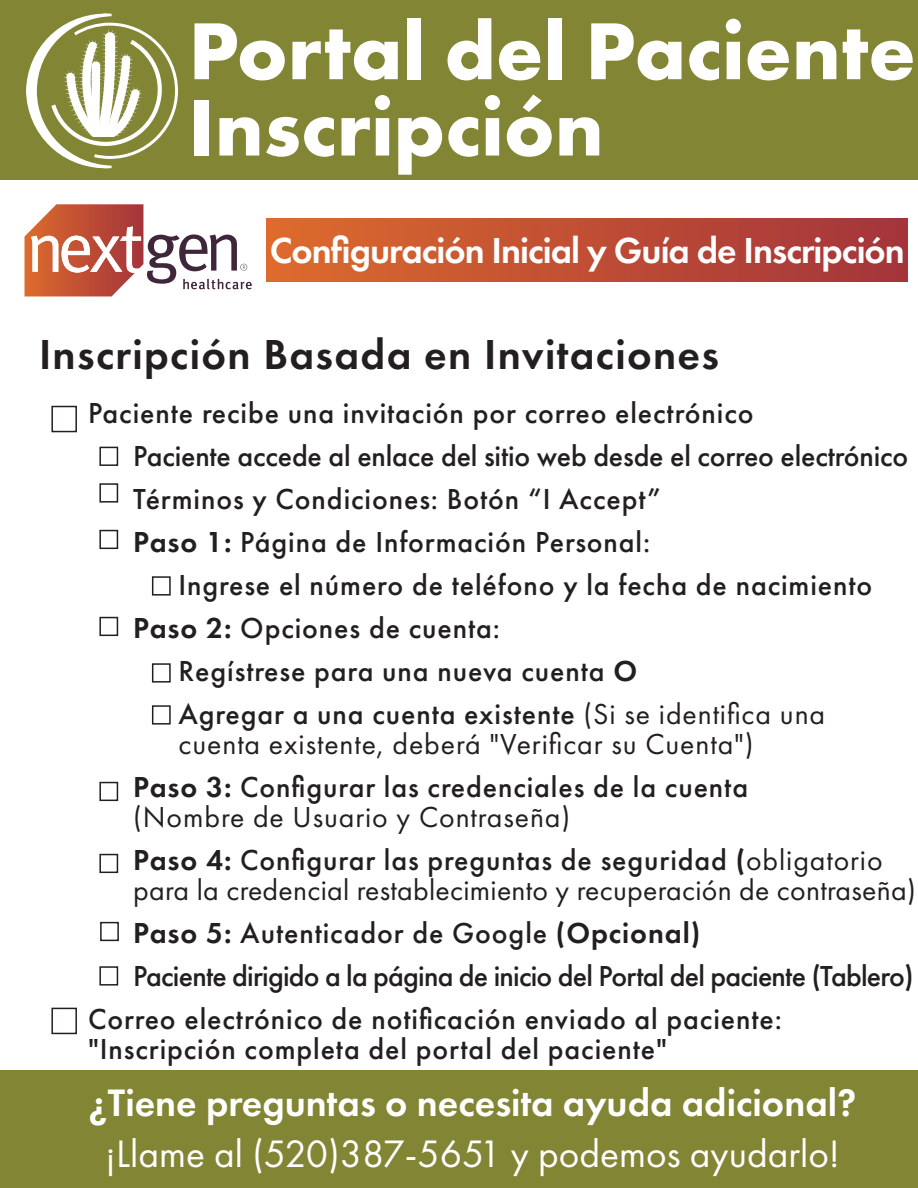
<style>
.page{position:relative;width:918px;height:1188px;background:#fff}
.page>*{position:absolute;margin:0;border:0;box-sizing:border-box;transform-origin:0 0}
.t1{font:700 83.7px/76.3px "Futura PT";color:#fff}
.t2{font:600 43.5px "Futura PT";letter-spacing:.03em;color:#231f20}
.t3{font:600 39.75px "Futura PT";color:#fff}
.t4{font:39.75px "Futura PT";color:#fff}
.t5{font:600 37.5px "Futura PT";letter-spacing:-.025em;color:#fff}
.t6{font:500 30px/43px "Futura PT";letter-spacing:.03em;color:#231f20}
.t7{font:30px/43px "Futura PT";letter-spacing:.03em;color:#231f20;text-align:right}
.t8{font:500 30px "Futura PT";letter-spacing:-.025em;color:#231f20}
.t9{font:30px "Futura PT";letter-spacing:.01em;color:#231f20}
.s1{font-weight:600}
.s2{font-weight:400}
.s3{font-weight:500}
</style>
<div class="page">
<div style="left:0;top:0;width:918px;height:180px;background:#828534"></div>
<svg style="left:26px;top:14px;width:152px;height:154px"></svg>
<svg style="left:25px;top:204px;width:227px;height:92px"></svg>
<div style="left:267px;top:219px;width:640px;height:63px;background:linear-gradient(to right,#dd6a2d,#a3333b)"></div>
<div style="left:51px;top:406px;width:26px;height:26px;border:2px solid #231f20"></div>
<div style="left:99px;top:447px;width:19px;height:19px;border:2px solid #231f20"></div>
<div style="left:99px;top:483px;width:19px;height:20px;border:2px solid #231f20"></div>
<div style="left:99px;top:530px;width:19px;height:19px;border:2px solid #231f20"></div>
<div style="left:99px;top:617px;width:19px;height:19px;border:2px solid #231f20"></div>
<div style="left:99px;top:782px;width:19px;height:19px;border:2px solid #231f20"></div>
<div style="left:99px;top:854px;width:19px;height:19px;border:2px solid #231f20"></div>
<div style="left:99px;top:966px;width:19px;height:20px;border:2px solid #231f20"></div>
<div style="left:152px;top:663px;width:19px;height:20px;border:2px solid #231f20"></div>
<div style="left:152px;top:705px;width:19px;height:20px;border:2px solid #231f20"></div>
<div style="left:152px;top:576px;width:19px;height:20px;border:2px solid #231f20"></div>
<div style="left:51px;top:1008px;width:26px;height:26px;border:2px solid #231f20"></div>
<div style="left:0;top:1070px;width:918px;height:118px;background:#828534"></div>
<div style="left:100px;top:922px;width:19px;height:19px;border:2px solid #231f20"></div>
<h1 class="t1" style="left:189px;top:11px;width:729px">Portal del Paciente<br>Inscripción</h1>
<p class="t5" style="left:270px;top:227px;width:637px">Configuración Inicial y Guía de Inscripción</p>
<h2 class="t2" style="left:39px;top:327px;width:682px">Inscripción Basada en Invitaciones</h2>
<p class="t6" style="left:133px;top:392px;width:777px;text-indent:-45px">Paciente recibe una invitación por correo electrónico<br>Paciente accede al enlace del sitio web desde el correo electrónico Términos y Condiciones: Botón “I Accept”<br><span class="s1">Paso 1:</span> Página de Información Personal:</p>
<p class="t6" style="left:179px;top:564px;width:695px">Ingrese el número de teléfono y la fecha de nacimiento</p>
<p class="t6" style="left:133px;top:607px;width:368px"><span class="s1">Paso 2:</span> Opciones de cuenta:</p>
<p class="t6" style="left:179px;top:650px;width:460px">Regístrese para una nueva cuenta <span class="s1">O</span></p>
<p class="t6" style="left:179px;top:693px;width:648px">Agregar a una cuenta existente <span class="s2">(Si se identifica una</span></p>
<p class="t7" style="left:133px;top:723px;width:622px">cuenta existente, deberá "Verificar su Cuenta")<br><span class="s1">Paso 3:</span> <span class="s3">Configurar las credenciales de la cuenta</span></p>
<p class="t7" style="left:133px;top:796px;width:751px;text-align:left">(Nombre de Usuario y Contraseña)<br><span class="s1">Paso 4:</span> <span class="s3">Configurar las preguntas de seguridad</span> <span class="s1">(</span>obligatorio</p>
<p class="t9" style="left:133px;top:873px;width:784px">para la credencial restablecimiento y recuperación de contraseña)</p>
<p class="t6" style="left:133px;top:912px;width:568px"><span class="s1">Paso 5:</span> Autenticador de Google <span class="s1">(Opcional)</span></p>
<p class="t8" style="left:133px;top:958px;width:782px">Paciente dirigido a la página de inicio del Portal del paciente (Tablero)</p>
<p class="t6" style="left:88px;top:998px;width:695px">Correo electrónico de notificación enviado al paciente:</p>
<p class="t6" style="left:88px;top:1028px;width:580px">"Inscripción completa del portal del paciente"</p>
<h3 class="t3" style="left:89px;top:1078px;width:769px">¿Tiene preguntas o necesita ayuda adicional?</h3>
<h3 class="t4" style="left:105px;top:1130px;width:736px">¡Llame al (520)387-5651 y podemos ayudarlo!</h3>
</div>
